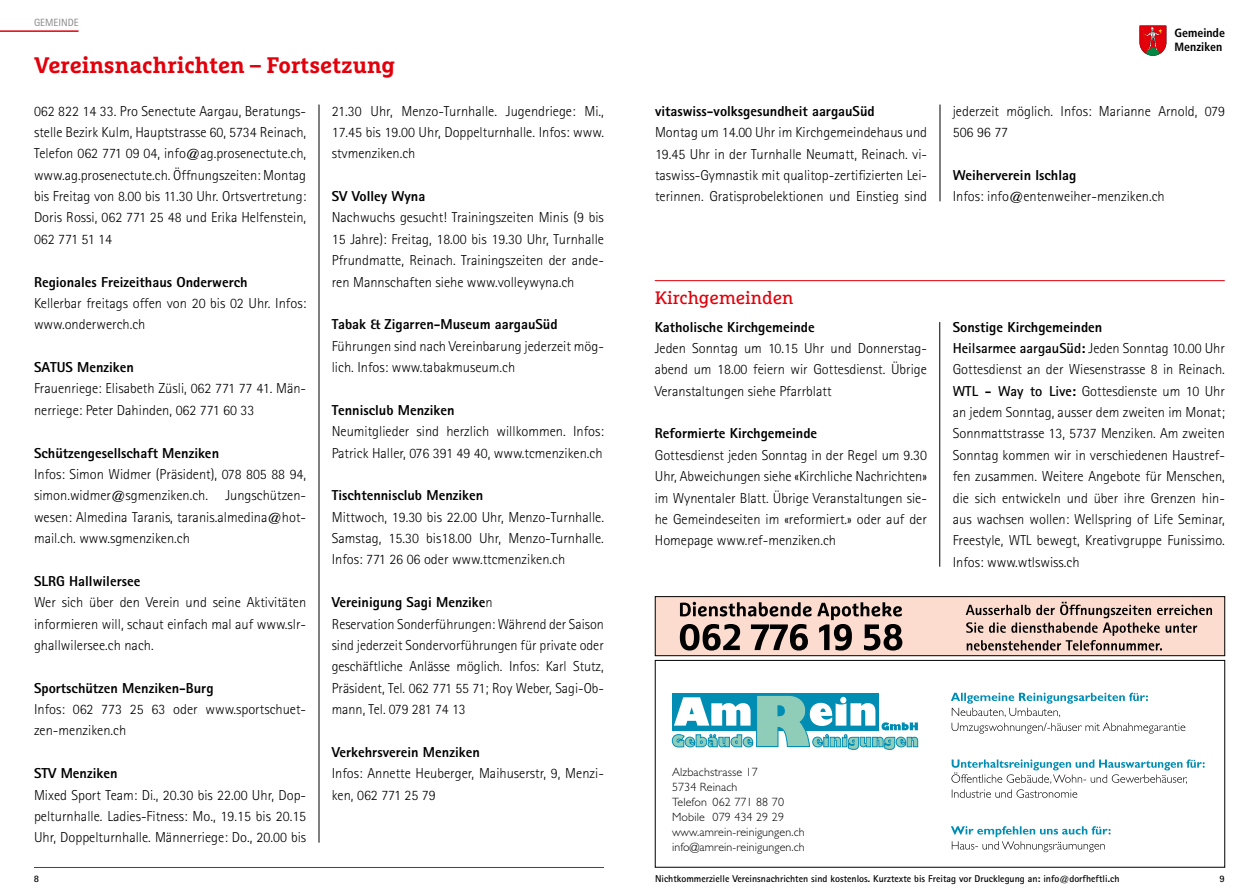
<style>
.page{position:relative;width:1259px;height:893px;background:#fff}
.page>*{position:absolute;margin:0;border:0;box-sizing:border-box;transform-origin:0 0}
.t1{font:700 22.5px "Marselis Slab Pro";color:#e3000b}
.t2{font:18px "Marselis Slab Pro";color:#e3000b}
.t3{font:300 14.4px/21.3px "Rotis Sans Serif";color:#000;text-align:justify}
.t4{font:800 14.4px "Rotis Sans Serif";color:#000}
.t5{font:300 12px/15px "Gill Sans Std";letter-spacing:.01em;color:#000}
.t6{font:700 condensed 12px/14.2px "Frutiger LT Std";color:#000}
.t7{font:10.5px "Rotis Sans Serif";color:#868786}
.t8{font:700 9.9px "Rotis Sans Serif";color:#000}
.s1{font-weight:800}
.s2{font-weight:700}
</style>
<div class="page">
<hr style="left:0;top:30px;width:79px;height:2px;background:#e3000b">
<div style="left:655px;top:597px;width:569px;height:59px;background:#fcdccf"></div>
<div style="left:655px;top:596px;width:570px;height:60px;border:1px solid #000"></div>
<svg style="left:680px;top:602px;width:222px;height:48px"></svg>
<svg style="left:965px;top:602px;width:247px;height:48px"></svg>
<hr style="left:319px;top:105px;width:1px;height:738px;background:#000">
<hr style="left:939px;top:105px;width:1px;height:96px;background:#000">
<svg style="left:1139px;top:26px;width:27px;height:30px"></svg>
<hr style="left:939px;top:322px;width:1px;height:245px;background:#000">
<hr style="left:655px;top:280px;width:569px;height:1px;background:#e3000b">
<hr style="left:34px;top:867px;width:570px;height:1px;background:#e3000b">
<svg style="left:951px;top:826px;width:159px;height:26px"></svg>
<svg style="left:951px;top:759px;width:253px;height:39px"></svg>
<svg style="left:951px;top:723px;width:234px;height:11px"></svg>
<svg style="left:951px;top:693px;width:197px;height:24px"></svg>
<div style="left:672px;top:693px;width:206px;height:37px;background:#008db4"></div>
<svg style="left:672px;top:694px;width:246px;height:56px"></svg>
<div style="left:655px;top:660px;width:570px;height:207px;border:1px solid #000"></div>
<p class="t7" style="left:34px;top:16px;width:46px">GEMEINDE</p>
<h1 class="t1" style="left:34px;top:51px;width:363px">Vereinsnachrichten – Fortsetzung</h1>
<p class="t3" style="left:34px;top:100px;width:274px">062 822 14 33. Pro Senectute Aargau, Beratungs&shy;stelle Bezirk Kulm, Hauptstrasse 60, 5734 Reinach, Telefon 062 771 09 04, info@ag.prosenectute.ch, www.ag.prosenectute.ch. Öffnungszeiten: Montag bis Freitag von 8.00 bis 11.30 Uhr. Ortsvertretung:<br>Doris Rossi, 062 771 25 48 und Erika Helfenstein, 062 771 51 14</p>
<p class="t4" style="left:34px;top:272px;width:215px">Regionales Freizeithaus Onderwerch</p>
<p class="t3" style="left:34px;top:292px;width:274px">Kellerbar freitags offen von 20 bis 02 Uhr. Infos: www.onderwerch.ch</p>
<p class="t4" style="left:34px;top:358px;width:102px">SATUS Menziken</p>
<p class="t3" style="left:34px;top:378px;width:274px">Frauenriege: Elisabeth Züsli, 062 771 77 41. Män&shy;nerriege: Peter Dahinden, 062 771 60 33</p>
<p class="t4" style="left:34px;top:443px;width:187px">Schützengesellschaft Menziken</p>
<p class="t3" style="left:34px;top:463px;width:274px">Infos: Simon Widmer (Präsident), 078 805 88 94, simon.widmer@sgmenziken.ch. Jungschützen&shy;wesen: Almedina Taranis, taranis.almedina@hot&shy;mail.ch. www.sgmenziken.ch</p>
<p class="t4" style="left:34px;top:572px;width:108px">SLRG Hallwilersee</p>
<p class="t3" style="left:34px;top:592px;width:274px">Wer sich über den Verein und seine Aktivitäten informieren will, schaut einfach mal auf www.slr&shy;ghallwilersee.ch nach.</p>
<p class="t4" style="left:34px;top:679px;width:181px">Sportschützen Menziken-Burg</p>
<p class="t3" style="left:34px;top:698px;width:274px">Infos: 062 773 25 63 oder www.sportschuet&shy;zen-menziken.ch</p>
<p class="t4" style="left:34px;top:764px;width:85px">STV Menziken</p>
<p class="t3" style="left:34px;top:784px;width:274px">Mixed Sport Team: Di., 20.30 bis 22.00 Uhr, Dop&shy;pelturnhalle. Ladies-Fitness: Mo., 19.15 bis 20.15<br>Uhr, Doppelturnhalle. Männerriege: Do., 20.00 bis</p>
<p class="t3" style="left:332px;top:100px;width:274px">21.30 Uhr, Menzo-Turnhalle. Jugendriege: Mi., 17.45 bis 19.00 Uhr, Doppelturnhalle. Infos: www. stvmenziken.ch</p>
<p class="t4" style="left:332px;top:187px;width:95px">SV Volley Wyna</p>
<p class="t3" style="left:332px;top:207px;width:274px">Nachwuchs gesucht! Trainingszeiten Minis (9 bis 15 Jahre): Freitag, 18.00 bis 19.30 Uhr, Turnhalle Pfrundmatte, Reinach. Trainingszeiten der ande&shy;ren Mannschaften siehe www.volleywyna.ch</p>
<p class="t4" style="left:332px;top:315px;width:227px">Tabak &amp; Zigarren-Museum aargauSüd</p>
<p class="t3" style="left:332px;top:335px;width:274px">Führungen sind nach Vereinbarung jederzeit mög&shy;lich. Infos: www.tabakmuseum.ch</p>
<p class="t4" style="left:332px;top:401px;width:124px">Tennisclub Menziken</p>
<p class="t3" style="left:332px;top:421px;width:274px">Neumitglieder sind herzlich willkommen. Infos:<br>Patrick Haller, 076 391 49 40, www.tcmenziken.ch</p>
<p class="t4" style="left:332px;top:486px;width:153px">Tischtennisclub Menziken</p>
<p class="t3" style="left:332px;top:506px;width:274px">Mittwoch, 19.30 bis 22.00 Uhr, Menzo-Turnhalle.<br>Samstag, 15.30 bis18.00 Uhr, Menzo-Turnhalle.<br>Infos: 771 26 06 oder www.ttcmenziken.ch</p>
<p class="t3" style="left:332px;top:592px;width:274px;text-align:left"><span class="s1">Vereinigung Sagi Menzike</span>n<br>Reservation Sonderführungen: Während der Saison sind jederzeit Sondervorführungen für private oder geschäftliche Anlässe möglich. Infos: Karl Stutz, Präsident, Tel. 062 771 55 71; Roy Weber, Sagi-Ob&shy;mann, Tel. 079 281 74 13</p>
<p class="t4" style="left:332px;top:743px;width:150px">Verkehrsverein Menziken</p>
<p class="t3" style="left:332px;top:763px;width:274px">Infos: Annette Heuberger, Maihuserstr, 9, Menzi&shy;ken, 062 771 25 79</p>
<p class="t4" style="left:655px;top:102px;width:221px">vitaswiss-volksgesundheit aargauSüd</p>
<p class="t3" style="left:655px;top:122px;width:274px">Montag um 14.00 Uhr im Kirchgemeindehaus und 19.45 Uhr in der Turnhalle Neumatt, Reinach. vi&shy;taswiss-Gymnastik mit qualitop-zertifizierten Lei&shy;terinnen. Gratisprobelektionen und Einstieg sind</p>
<p class="t6" style="left:1174px;top:26px;width:52px">Gemeinde<br>Menziken</p>
<p class="t3" style="left:952px;top:100px;width:274px">jederzeit möglich. Infos: Marianne Arnold, 079<br>506 96 77</p>
<p class="t4" style="left:952px;top:166px;width:125px">Weiherverein Ischlag</p>
<p class="t3" style="left:952px;top:186px;width:213px">Infos: info@entenweiher-menziken.ch</p>
<p class="t2" style="left:655px;top:287px;width:140px">Kirchgemeinden</p>
<p class="t4" style="left:655px;top:318px;width:161px">Katholische Kirchgemeinde</p>
<p class="t3" style="left:655px;top:337px;width:274px">Jeden Sonntag um 10.15 Uhr und Donnerstag&shy;abend um 18.00 feiern wir Gottesdienst. Übrige Veranstaltungen siehe Pfarrblatt</p>
<p class="t4" style="left:655px;top:424px;width:164px">Reformierte Kirchgemeinde</p>
<p class="t3" style="left:655px;top:444px;width:274px">Gottesdienst jeden Sonntag in der Regel um 9.30<br>Uhr, Abweichungen siehe «Kirchliche Nachrichten» im Wynentaler Blatt. Übrige Veranstaltungen sie&shy;he Gemeindeseiten im «reformiert.» oder auf der Homepage www.ref-menziken.ch</p>
<p class="t3" style="left:952px;top:316px;width:274px;text-align:left"><span class="s1">Sonstige Kirchgemeinden<br></span><span class="s2">Heilsarmee aargauSüd:</span> Jeden Sonntag 10.00 Uhr Gottesdienst an der Wiesenstrasse 8 in Reinach.<br><span class="s2">WTL - Way to Live:</span> Gottesdienste um 10 Uhr an jedem Sonntag, ausser dem zweiten im Monat; Sonnmattstrasse 13, 5737 Menziken. Am zweiten Sonntag kommen wir in verschiedenen Haustref&shy;fen zusammen. Weitere Angebote für Menschen, die sich entwickeln und über ihre Grenzen hin&shy;aus wachsen wollen: Wellspring of Life Seminar, Freestyle, WTL bewegt, Kreativgruppe Funissimo.<br>Infos: www.wtlswiss.ch</p>
<p class="t5" style="left:672px;top:764px;width:134px">Alzbachstrasse 17<br>5734 Reinach<br>Telefon 062 771 88 70<br>Mobile 079 434 29 29 www.amrein-reinigungen.ch info@amrein-reinigungen.ch</p>
<p class="t8" style="left:34px;top:872px;width:7px">8</p>
<p class="t8" style="left:655px;top:872px;width:466px">Nichtkommerzielle Vereinsnachrichten sind kostenlos. Kurztexte bis Freitag vor Drucklegung an: info@dorfheftli.ch</p>
<p class="t8" style="left:1219px;top:872px;width:7px">9</p>
</div>
